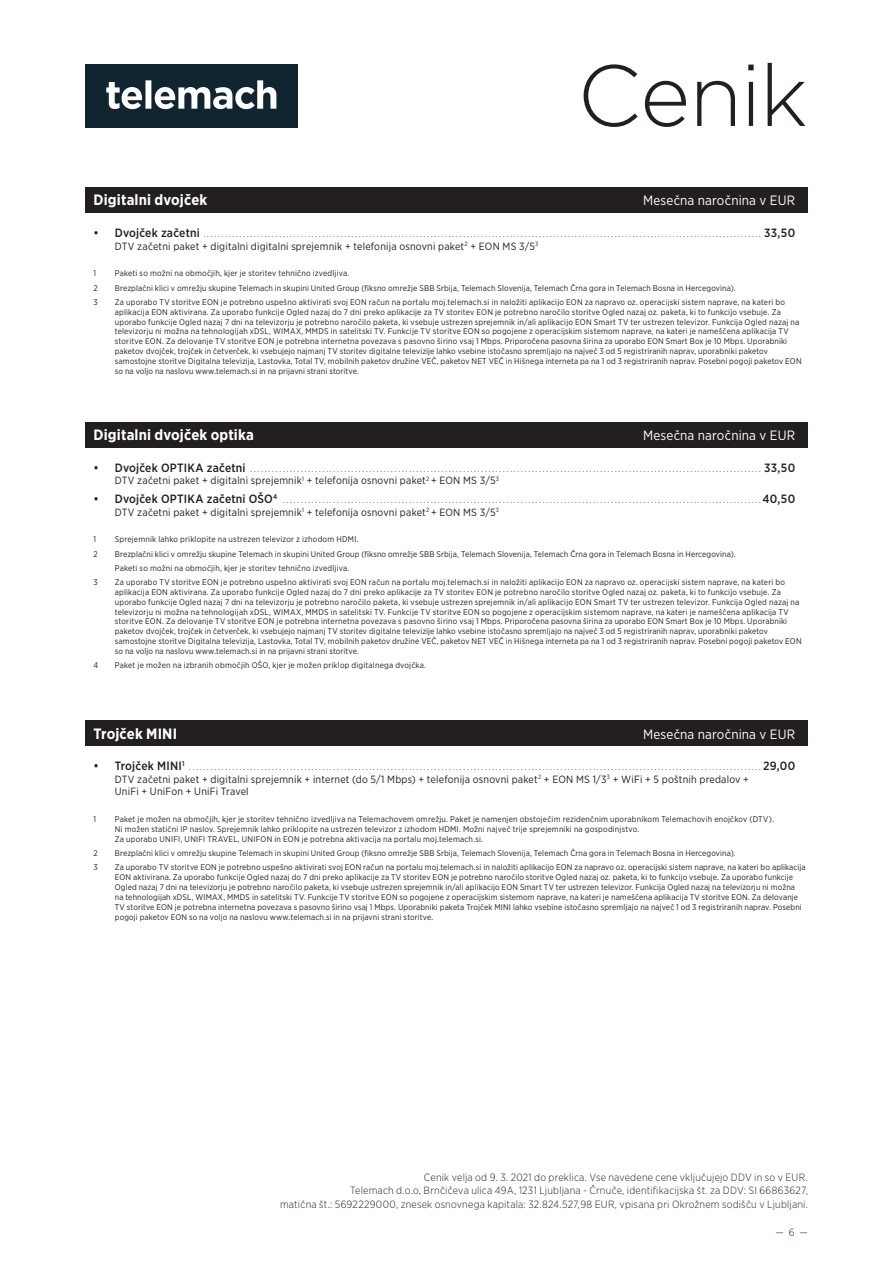
<style>
.page{position:relative;width:893px;height:1263px;background:#fff}
.page>*{position:absolute;margin:0;border:0;box-sizing:border-box;transform-origin:0 0}
.t1{font:300 86.4px "Gotham";letter-spacing:-.02em;color:#231f20}
.t2{font:700 15px "Gotham Narrow";letter-spacing:.01em;color:#fff}
.t3{font:13.5px "Gotham Narrow";letter-spacing:.01em;color:#fff}
.t4{font:500 12px "Gotham Narrow";letter-spacing:.015em;color:#231f20}
.t5{font:10.5px/12.6px "Gotham Narrow";letter-spacing:.015em;color:#231f20}
.t6{font:300 10.5px/13.5px "Gotham Narrow";letter-spacing:.02em;color:#231f20;text-align:right}
.t7{font:300 10.5px "Gotham Narrow";color:#112731}
.t8{font:8.25px/9.9px "Gotham Narrow";letter-spacing:.015em;color:#231f20}
.t9{font:7.5px "Gotham Narrow";color:#231f20}
.s1{font-weight:500;font-size:12px}
</style>
<div class="page">
<div style="left:85px;top:64px;width:213px;height:64px;background:#112530"></div>
<svg style="left:106px;top:80px;width:170px;height:29px"></svg>
<div style="left:85px;top:187px;width:723px;height:26px;background:#231f20"></div>
<div style="left:85px;top:422px;width:723px;height:25px;background:#231f20"></div>
<div style="left:85px;top:720px;width:723px;height:26px;background:#231f20"></div>
<h1 class="t1" style="left:577px;top:41px;width:232px">Cenik</h1>
<p class="t2" style="left:94px;top:191px;width:115px">Digitalni dvojček</p>
<p class="t3" style="left:643px;top:192px;width:154px">Mesečna naročnina v EUR</p>
<p class="t9" style="left:94px;top:230px;width:703px"><span class="s1">• Dvojček začetni</span> . . . . . . . . . . . . . . . . . . . . . . . . . . . . . . . . . . . . . . . . . . . . . . . . . . . . . . . . . . . . . . . . . . . . . . . . . . . . . . . . . . . . . . . . . . . . . . . . . . . . . . . . . . . . . . . . . . . . . . . . . . . . . . . . . . . . . . . . . . . . . . . . . . . . . . . . . . . <span class="s1">33,50</span></p>
<p class="t5" style="left:115px;top:239px;width:425px">DTV začetni paket + digitalni digitalni sprejemnik + telefonija osnovni paket<sup>2</sup> + EON MS 3/5<sup>3</sup></p>
<p class="t8" style="left:94px;top:268px;width:4px">1</p>
<p class="t8" style="left:115px;top:268px;width:235px">Paketi so možni na območjih, kjer je storitev tehnično izvedljiva.</p>
<p class="t8" style="left:94px;top:283px;width:6px">2</p>
<p class="t8" style="left:115px;top:283px;width:621px">Brezplačni klici v omrežju skupine Telemach in skupini United Group (fiksno omrežje SBB Srbija, Telemach Slovenija, Telemach Črna gora in Telemach Bosna in Hercegovina).</p>
<p class="t8" style="left:94px;top:297px;width:6px">3</p>
<p class="t8" style="left:115px;top:297px;width:688px">Za uporabo TV storitve EON je potrebno uspešno aktivirati svoj EON račun na portalu moj.telemach.si in naložiti aplikacijo EON za napravo oz. operacijski sistem naprave, na kateri bo aplikacija EON aktivirana. Za uporabo funkcije Ogled nazaj do 7 dni preko aplikacije za TV storitev EON je potrebno naročilo storitve Ogled nazaj oz. paketa, ki to funkcijo vsebuje. Za uporabo funkcije Ogled nazaj 7 dni na televizorju je potrebno naročilo paketa, ki vsebuje ustrezen sprejemnik in/ali aplikacijo EON Smart TV ter ustrezen televizor. Funkcija Ogled nazaj na televizorju ni možna na tehnologijah xDSL, WIMAX, MMDS in satelitski TV. Funkcije TV storitve EON so pogojene z operacijskim sistemom naprave, na kateri je nameščena aplikacija TV storitve EON. Za delovanje TV storitve EON je potrebna internetna povezava s pasovno širino vsaj 1 Mbps. Priporočena pasovna širina za uporabo EON Smart Box je 10 Mbps. Uporabniki paketov dvojček, trojček in četverček, ki vsebujejo najmanj TV storitev digitalne televizije lahko vsebine istočasno spremljajo na največ 3 od 5 registriranih naprav, uporabniki paketov samostojne storitve Digitalna televizija, Lastovka, Total TV, mobilnih paketov družine VEČ, paketov NET VEČ in Hišnega interneta pa na 1 od 3 registriranih naprav. Posebni pogoji paketov EON so na voljo na naslovu www.telemach.si in na prijavni strani storitve.</p>
<p class="t2" style="left:94px;top:425px;width:162px">Digitalni dvojček optika</p>
<p class="t3" style="left:643px;top:427px;width:154px">Mesečna naročnina v EUR</p>
<p class="t9" style="left:94px;top:464px;width:703px"><span class="s1">• Dvojček OPTIKA začetni</span> .............................................................................................................................................. <span class="s1">33,50</span></p>
<p class="t5" style="left:115px;top:474px;width:386px">DTV začetni paket + digitalni sprejemnik<sup>1</sup> + telefonija osnovni paket<sup>2</sup> + EON MS 3/5<sup>3</sup></p>
<p class="t4" style="left:94px;top:491px;width:185px">• Dvojček OPTIKA začetni OŠO<sup>4</sup></p>
<p class="t9" style="left:283px;top:496px;width:514px">. . . . . . . . . . . . . . . . . . . . . . . . . . . . . . . . . . . . . . . . . . . . . . . . . . . . . . . . . . . . . . . . . . . . . . . . . . . . . . . . . . . . . . . . . . . . . . . . . . . . . . . . . . . . . . . . . . . . . . . . . . . . . . . . . . . . <span class="s1">40,50</span></p>
<p class="t5" style="left:115px;top:505px;width:386px">DTV začetni paket + digitalni sprejemnik<sup>1</sup> + telefonija osnovni paket<sup>2</sup> + EON MS 3/5<sup>3</sup></p>
<p class="t8" style="left:94px;top:534px;width:4px">1</p>
<p class="t8" style="left:115px;top:534px;width:244px">Sprejemnik lahko priklopite na ustrezen televizor z izhodom HDMI.</p>
<p class="t8" style="left:94px;top:548px;width:6px">2</p>
<p class="t8" style="left:115px;top:548px;width:621px">Brezplačni klici v omrežju skupine Telemach in skupini United Group (fiksno omrežje SBB Srbija, Telemach Slovenija, Telemach Črna gora in Telemach Bosna in Hercegovina).</p>
<p class="t8" style="left:115px;top:563px;width:235px">Paketi so možni na območjih, kjer je storitev tehnično izvedljiva.</p>
<p class="t8" style="left:94px;top:577px;width:6px">3</p>
<p class="t8" style="left:115px;top:577px;width:688px">Za uporabo TV storitve EON je potrebno uspešno aktivirati svoj EON račun na portalu moj.telemach.si in naložiti aplikacijo EON za napravo oz. operacijski sistem naprave, na kateri bo aplikacija EON aktivirana. Za uporabo funkcije Ogled nazaj do 7 dni preko aplikacije za TV storitev EON je potrebno naročilo storitve Ogled nazaj oz. paketa, ki to funkcijo vsebuje. Za uporabo funkcije Ogled nazaj 7 dni na televizorju je potrebno naročilo paketa, ki vsebuje ustrezen sprejemnik in/ali aplikacijo EON Smart TV ter ustrezen televizor. Funkcija Ogled nazaj na televizorju ni možna na tehnologijah xDSL, WIMAX, MMDS in satelitski TV. Funkcije TV storitve EON so pogojene z operacijskim sistemom naprave, na kateri je nameščena aplikacija TV storitve EON. Za delovanje TV storitve EON je potrebna internetna povezava s pasovno širino vsaj 1 Mbps. Priporočena pasovna širina za uporabo EON Smart Box je 10 Mbps. Uporabniki paketov dvojček, trojček in četverček, ki vsebujejo najmanj TV storitev digitalne televizije lahko vsebine istočasno spremljajo na največ 3 od 5 registriranih naprav, uporabniki paketov samostojne storitve Digitalna televizija, Lastovka, Total TV, mobilnih paketov družine VEČ, paketov NET VEČ in Hišnega interneta pa na 1 od 3 registriranih naprav. Posebni pogoji paketov EON so na voljo na naslovu www.telemach.si in na prijavni strani storitve.</p>
<p class="t8" style="left:94px;top:660px;width:6px">4</p>
<p class="t8" style="left:115px;top:660px;width:312px">Paket je možen na izbranih območjih OŠO, kjer je možen priklop digitalnega dvojčka.</p>
<p class="t2" style="left:94px;top:724px;width:85px">Trojček MINI</p>
<p class="t3" style="left:643px;top:726px;width:154px">Mesečna naročnina v EUR</p>
<p class="t4" style="left:94px;top:758px;width:92px">• Trojček MINI<sup>1</sup></p>
<p class="t9" style="left:189px;top:763px;width:607px">. . . . . . . . . . . . . . . . . . . . . . . . . . . . . . . . . . . . . . . . . . . . . . . . . . . . . . . . . . . . . . . . . . . . . . . . . . . . . . . . . . . . . . . . . . . . . . . . . . . . . . . . . . . . . . . . . . . . . . . . . . . . . . . . . . . . . . . . . . . . . . . . . . . . . . . . . . . . . . . <span class="s1">29,00</span></p>
<p class="t5" style="left:115px;top:772px;width:636px">DTV začetni paket + digitalni sprejemnik + internet (do 5/1 Mbps) + telefonija osnovni paket<sup>2</sup> + EON MS 1/3<sup>3</sup> + WiFi + 5 poštnih predalov +<br>UniFi + UniFon + UniFi Travel</p>
<p class="t8" style="left:94px;top:814px;width:4px">1</p>
<p class="t8" style="left:115px;top:814px;width:659px">Paket je možen na območjih, kjer je storitev tehnično izvedljiva na Telemachovem omrežju. Paket je namenjen obstoječim rezidenčnim uporabnikom Telemachovih enojčkov (DTV).<br>Ni možen statični IP naslov. Sprejemnik lahko priklopite na ustrezen televizor z izhodom HDMI. Možni največ trije sprejemniki na gospodinjstvo.<br>Za uporabo UNIFI, UNIFI TRAVEL, UNIFON in EON je potrebna aktivacija na portalu moj.telemach.si.</p>
<p class="t8" style="left:94px;top:848px;width:6px">2</p>
<p class="t8" style="left:115px;top:848px;width:621px">Brezplačni klici v omrežju skupine Telemach in skupini United Group (fiksno omrežje SBB Srbija, Telemach Slovenija, Telemach Črna gora in Telemach Bosna in Hercegovina).</p>
<p class="t8" style="left:94px;top:862px;width:6px">3</p>
<p class="t8" style="left:115px;top:862px;width:692px">Za uporabo TV storitve EON je potrebno uspešno aktivirati svoj EON račun na portalu moj.telemach.si in naložiti aplikacijo EON za napravo oz. operacijski sistem naprave, na kateri bo aplikacija EON aktivirana. Za uporabo funkcije Ogled nazaj do 7 dni preko aplikacije za TV storitev EON je potrebno naročilo storitve Ogled nazaj oz. paketa, ki to funkcijo vsebuje. Za uporabo funkcije Ogled nazaj 7 dni na televizorju je potrebno naročilo paketa, ki vsebuje ustrezen sprejemnik in/ali aplikacijo EON Smart TV ter ustrezen televizor. Funkcija Ogled nazaj na televizorju ni možna na tehnologijah xDSL, WIMAX, MMDS in satelitski TV. Funkcije TV storitve EON so pogojene z operacijskim sistemom naprave, na kateri je nameščena aplikacija TV storitve EON. Za delovanje TV storitve EON je potrebna internetna povezava s pasovno širino vsaj 1 Mbps. Uporabniki paketa Trojček MINI lahko vsebine istočasno spremljajo na največ 1 od 3 registriranih naprav. Posebni pogoji paketov EON so na voljo na naslovu www.telemach.si in na prijavni strani storitve.</p>
<p class="t6" style="left:280px;top:1170px;width:529px">Cenik velja od 9. 3. 2021 do preklica. Vse navedene cene vključujejo DDV in so v EUR.<br>Telemach d.o.o, Brnčičeva ulica 49A, 1231 Ljubljana - Črnuče, identifikacijska št. za DDV: SI 66863627,<br>matična št.: 5692229000, znesek osnovnega kapitala: 32.824.527,98 EUR, vpisana pri Okrožnem sodišču v Ljubljani.</p>
<p class="t7" style="left:775px;top:1226px;width:34px">— 6 —</p>
</div>
